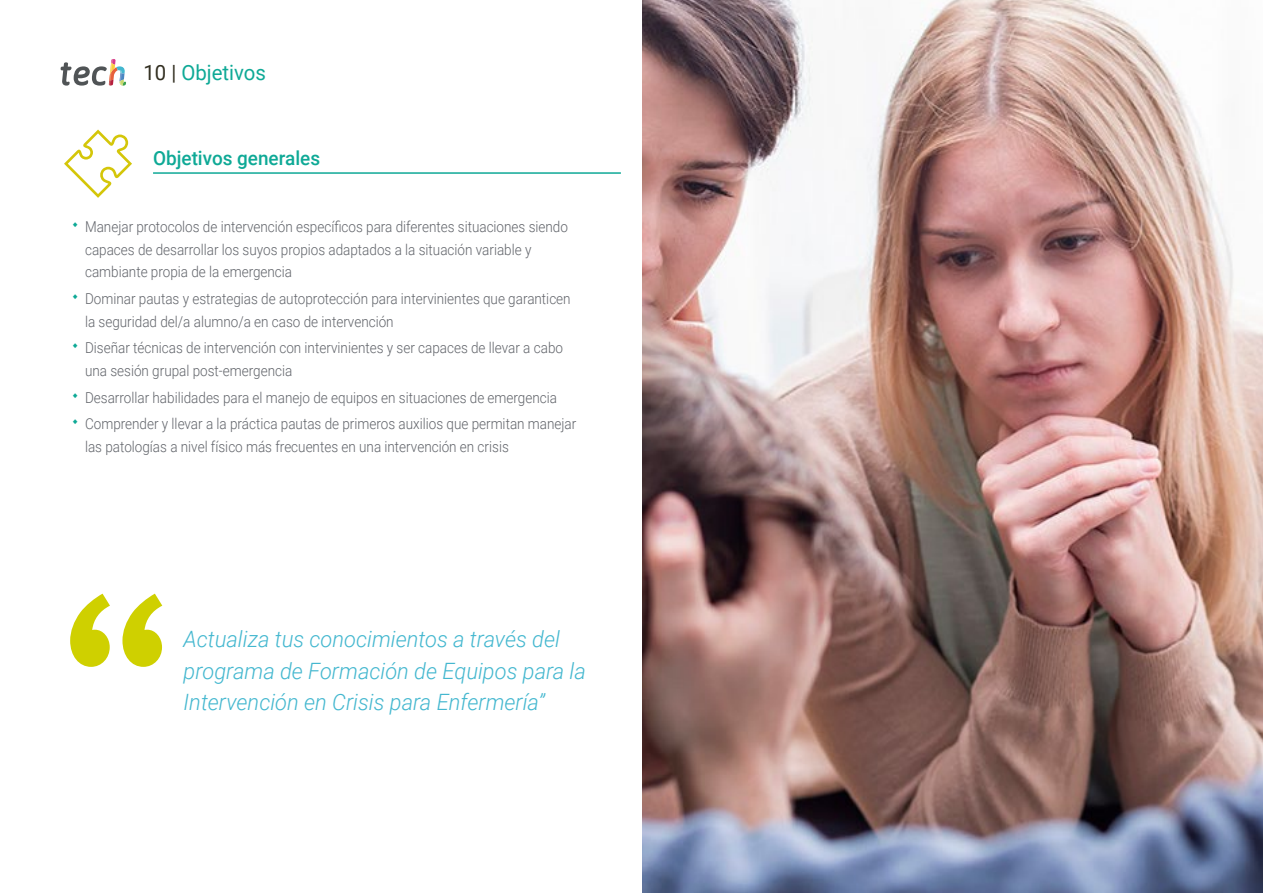
<style>
.page{position:relative;width:1263px;height:893px;background:#fff}
.page>*{position:absolute;margin:0;border:0;box-sizing:border-box;transform-origin:0 0}
.t1{font:italic 300 22.5px/31.5px "Roboto";color:#43b7cf}
.t2{font:21px "Roboto";color:#0ea996}
.t3{font:500 19.5px "Roboto";color:#0ea996}
.t4{font:300 15px/22.5px "Roboto";color:#61646a;scale:.9 1}
.s1{color:#312e20}
</style>
<div class="page">
<img style="left:642px;top:0;width:621px;height:893px">
<hr style="left:153px;top:173px;width:468px;height:1px;background:#0ea996">
<svg style="left:64px;top:130px;width:68px;height:68px"></svg>
<svg style="left:70px;top:594px;width:92px;height:73px"></svg>
<svg style="left:61px;top:59px;width:65px;height:27px"></svg>
<h2 class="t2" style="left:144px;top:57px;width:124px"><span class="s1">10 |</span> Objetivos</h2>
<h3 class="t3" style="left:153px;top:144px;width:169px">Objetivos generales</h3>
<p class="t4" style="left:85px;top:215px;width:538px">Manejar protocolos de intervención específicos para diferentes situaciones siendo capaces de desarrollar los suyos propios adaptados a la situación variable y cambiante propia de la emergencia</p>
<p class="t4" style="left:85px;top:287px;width:541px">Dominar pautas y estrategias de autoprotección para intervinientes que garanticen la seguridad del/a alumno/a en caso de intervención</p>
<p class="t4" style="left:85px;top:336px;width:533px">Diseñar técnicas de intervención con intervinientes y ser capaces de llevar a cabo una sesión grupal post-emergencia</p>
<p class="t4" style="left:85px;top:383px;width:547px;line-height:26.7px">Desarrollar habilidades para el manejo de equipos en situaciones de emergencia<br>Comprender y llevar a la práctica pautas de primeros auxilios que permitan manejar</p>
<p class="t4" style="left:85px;top:435px;width:472px">las patologías a nivel físico más frecuentes en una intervención en crisis</p>
<h1 class="t1" style="left:184px;top:622px;width:404px">Actualiza tus conocimientos a través del programa de Formación de Equipos para la<br>Intervención en Crisis para Enfermería”</h1>
</div>
